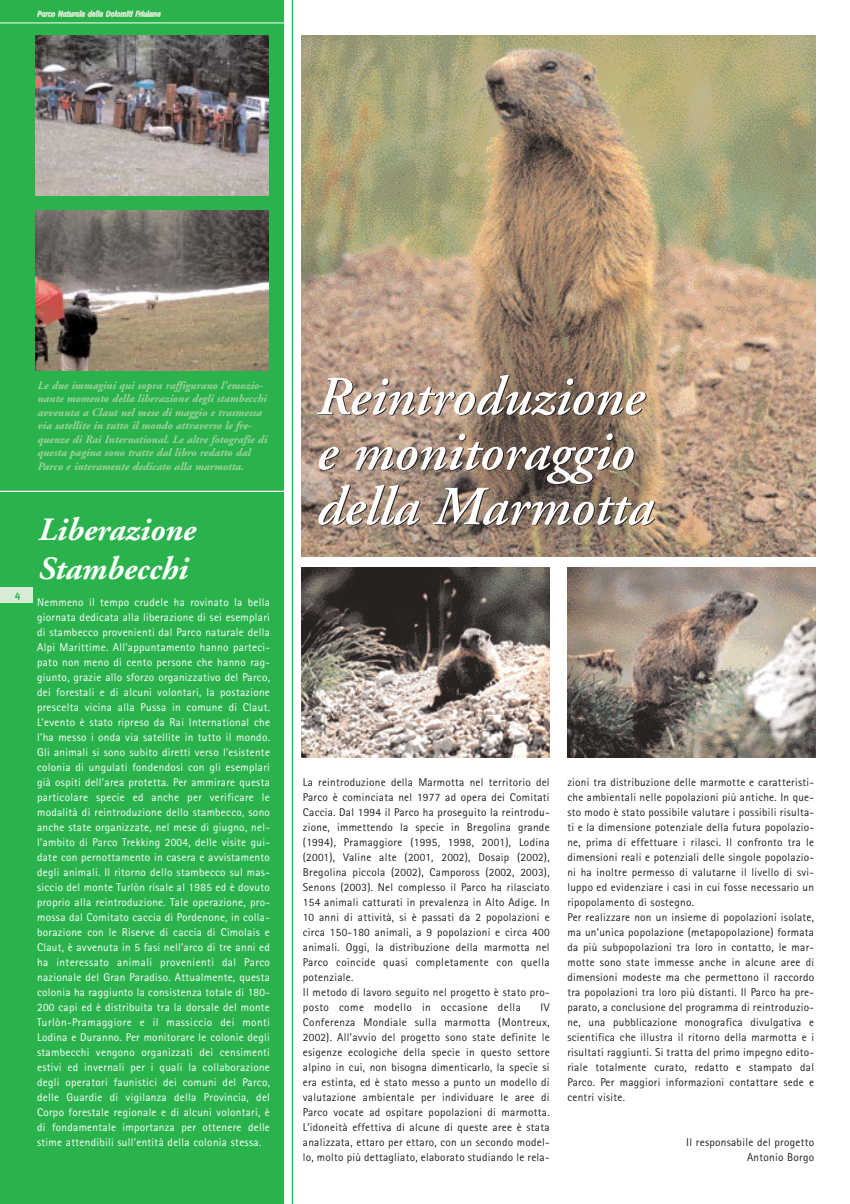
<style>
.page{position:relative;width:850px;height:1204px;background:#fff}
.page>*{position:absolute;margin:0;border:0;box-sizing:border-box;transform-origin:0 0}
.t1{font:italic 600 55px/55px "Adobe Garamond";color:#fff}
.t2{font:italic 700 32.5px/39px "Adobe Garamond";color:#fff}
.t3{font:11.25px/15px "Rotis Sans Serif";letter-spacing:.025em;color:#231f20}
.t4{font:11.25px/15px "Rotis Sans Serif";letter-spacing:.025em;color:#fff;text-align:justify}
.t5{font:italic 700 11.25px/13.5px "Adobe Garamond";color:#a1d39e}
.t6{font:700 10px "Meta";color:#2ab34d}
.t7{font:italic 7.5px "Meta";color:#c5e3c2}
</style>
<div class="page">
<img style="left:302px;top:35px;width:513px;height:521px">
<div style="left:0;top:0;width:284px;height:1204px;background:#2ab34d"></div>
<div style="left:0;top:587px;width:32px;height:15px;background:#d7ecd5"></div>
<hr style="left:292px;top:0;width:1px;height:1204px;background:#2ab34d">
<hr style="left:0;top:23px;width:284px;height:1px;background:#fff">
<img style="left:36px;top:35px;width:233px;height:160px">
<img style="left:36px;top:211px;width:233px;height:160px">
<img style="left:302px;top:567px;width:248px;height:190px">
<img style="left:567px;top:567px;width:248px;height:190px">
<hr style="left:0;top:491px;width:284px;height:1px;background:#fff">
<p class="t7" style="left:37px;top:11px;width:125px">Parco Naturale delle Dolomiti Friulane</p>
<p class="t5" style="left:37px;top:379px;width:231px">Le due immagini qui sopra raffigurano l’emozio&shy;nante momento della liberazione degli stambecchi avvenuta a Claut nel mese di maggio e trasmessa via satellite in tutto il mondo attraverso le fre&shy;quenze di Rai International. Le altre fotografie di questa pagina sono tratte dal libro redatto dal Parco e interamente dedicato alla marmotta.</p>
<p class="t6" style="left:15px;top:590px;width:7px">4</p>
<h2 class="t2" style="left:37px;top:513px;width:159px">Liberazione<br>Stambecchi</h2>
<p class="t4" style="left:37px;top:595px;width:234px">Nemmeno il tempo crudele ha rovinato la bella giornata dedicata alla liberazione di sei esemplari di stambecco provenienti dal Parco naturale della Alpi Marittime. All’appuntamento hanno parteci&shy;pato non meno di cento persone che hanno rag&shy;giunto, grazie allo sforzo organizzativo del Parco, dei forestali e di alcuni volontari, la postazione prescelta vicina alla Pussa in comune di Claut.<br>L’evento è stato ripreso da Rai International che l’ha messo i onda via satellite in tutto il mondo.<br>Gli animali si sono subito diretti verso l’esistente colonia di ungulati fondendosi con gli esemplari già ospiti dell’area protetta. Per ammirare questa particolare specie ed anche per verificare le modalità di reintroduzione dello stambecco, sono anche state organizzate, nel mese di giugno, nel&shy;l’ambito di Parco Trekking 2004, delle visite gui&shy;date con pernottamento in casera e avvistamento degli animali. Il ritorno dello stambecco sul mas&shy;siccio del monte Turlòn risale al 1985 ed è dovuto proprio alla reintroduzione. Tale operazione, pro&shy;mossa dal Comitato caccia di Pordenone, in colla&shy;borazione con le Riserve di caccia di Cimolais e Claut, è avvenuta in 5 fasi nell’arco di tre anni ed ha interessato animali provenienti dal Parco nazionale del Gran Paradiso. Attualmente, questa colonia ha raggiunto la consistenza totale di 180- 200 capi ed è distribuita tra la dorsale del monte Turlòn-Pramaggiore e il massiccio dei monti Lodina e Duranno. Per monitorare le colonie degli stambecchi vengono organizzati dei censimenti estivi ed invernali per i quali la collaborazione degli operatori faunistici dei comuni del Parco, delle Guardie di vigilanza della Provincia, del Corpo forestale regionale e di alcuni volontari, è di fondamentale importanza per ottenere delle stime attendibili sull’entità della colonia stessa.</p>
<h1 class="t1" style="left:314px;top:374px;width:338px">Reintroduzione e monitoraggio della Marmotta</h1>
<p class="t3" style="left:303px;top:776px;width:248px">La reintroduzione della Marmotta nel territorio del Parco è cominciata nel 1977 ad opera dei Comitati Caccia. Dal 1994 il Parco ha proseguito la reintrodu&shy;zione, immettendo la specie in Bregolina grande (1994), Pramaggiore (1995, 1998, 2001), Lodina (2001), Valine alte (2001, 2002), Dosaip (2002), Bregolina piccola (2002), Campoross (2002, 2003), Senons (2003). Nel complesso il Parco ha rilasciato 154 animali catturati in prevalenza in Alto Adige. In 10 anni di attività, si è passati da 2 popolazioni e circa 150-180 animali, a 9 popolazioni e circa 400 animali. Oggi, la distribuzione della marmotta nel Parco coincide quasi completamente con quella potenziale.<br>Il metodo di lavoro seguito nel progetto è stato pro&shy;posto come modello in occasione della</p>
<p class="t3" style="left:303px;top:1001px;width:248px;text-align:justify;text-indent:238px">IV Conferenza Mondiale sulla marmotta (Montreux, 2002). All’avvio del progetto sono state definite le esigenze ecologiche della specie in questo settore alpino in cui, non bisogna dimenticarlo, la specie si era estinta, ed è stato messo a punto un modello di valutazione ambientale per individuare le aree di Parco vocate ad ospitare popolazioni di marmotta.<br>L’idoneità effettiva di alcune di queste aree è stata analizzata, ettaro per ettaro, con un secondo model&shy;lo, molto più dettagliato, elaborato studiando le rela-</p>
<p class="t3" style="left:567px;top:776px;width:248px">zioni tra distribuzione delle marmotte e caratteristi&shy;che ambientali nelle popolazioni più antiche. In que&shy;sto modo è stato possibile valutare i possibili risulta&shy;ti e la dimensione potenziale della futura popolazio&shy;ne, prima di effettuare i rilasci. Il confronto tra le dimensioni reali e potenziali delle singole popolazio&shy;ni ha inoltre permesso di valutarne il livello di svi&shy;luppo ed evidenziare i casi in cui fosse necessario un ripopolamento di sostegno.<br>Per realizzare non un insieme di popolazioni isolate, ma un’unica popolazione (metapopolazione) formata da più subpopolazioni tra loro in contatto, le mar&shy;motte sono state immesse anche in alcune aree di dimensioni modeste ma che permettono il raccordo tra popolazioni tra loro più distanti. Il Parco ha pre&shy;parato, a conclusione del programma di reintroduzio&shy;ne, una pubblicazione monografica divulgativa e scientifica che illustra il ritorno della marmotta e i risultati raggiunti. Si tratta del primo impegno edito&shy;riale totalmente curato, redatto e stampato dal Parco. Per maggiori informazioni contattare sede e centri visite.</p>
<p class="t3" style="left:686px;top:1136px;width:129px;text-align:right">Il responsabile del progetto<br>Antonio Borgo</p>
</div>
